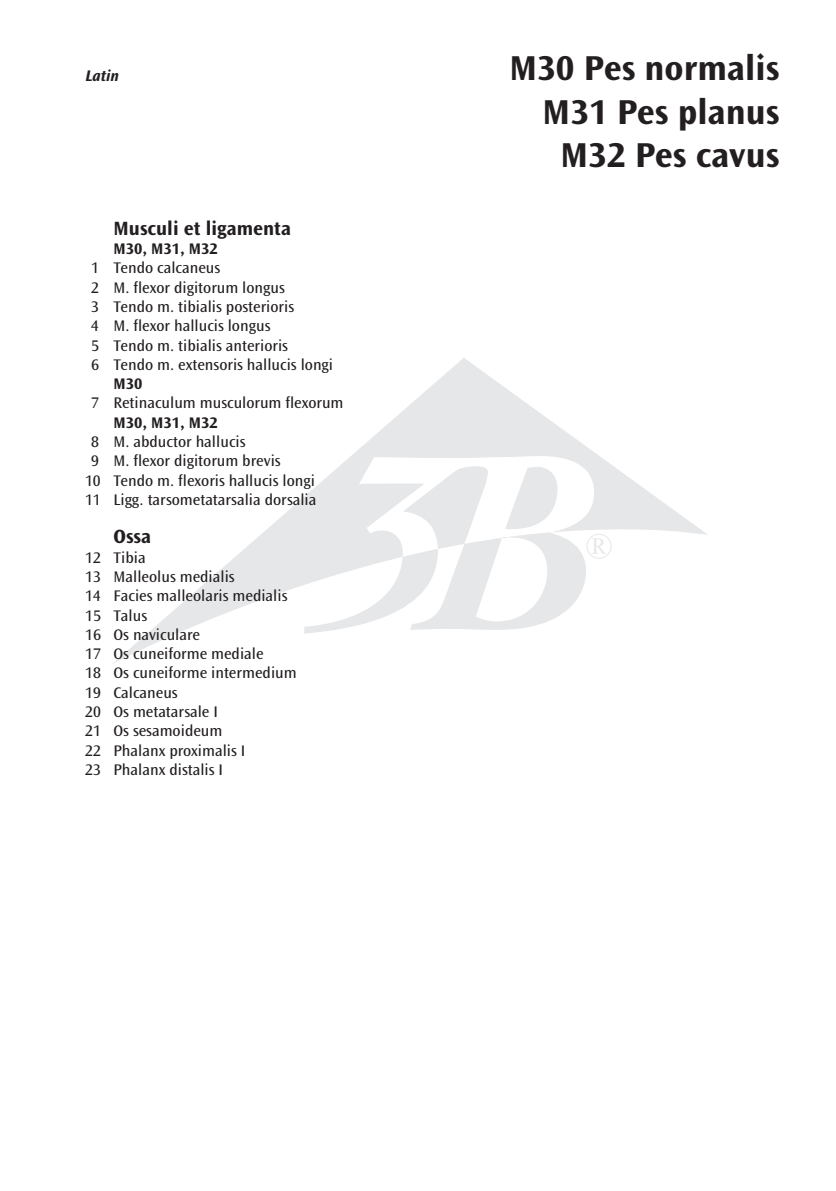
<style>
.page{position:relative;width:836px;height:1191px;background:#fff}
.page>*{position:absolute;margin:0;border:0;box-sizing:border-box;transform-origin:0 0}
.t1{font:36.2px "Perpetua";color:#e6e7e9}
.t2{font:700 36px/43.4px "Ocean Sans";color:#231f20;text-align:right}
.t3{font:700 20px "Ocean Sans";color:#231f20}
.t4{font:16px/19.2px "Ocean Sans";color:#231f20}
.t5{font:700 16px "Ocean Sans";color:#231f20}
.t6{font:italic 700 16px "Ocean Sans";color:#231f20}
</style>
<div class="page">
<svg style="left:113px;top:358px;width:595px;height:306px"></svg>
<svg style="left:304px;top:456px;width:289px;height:177px"></svg>
<p class="t6" style="left:85px;top:66px;width:35px">Latin</p>
<p class="t3" style="left:113px;top:217px;width:179px">Musculi et ligamenta</p>
<p class="t5" style="left:113px;top:240px;width:106px">M30, M31, M32</p>
<p class="t4" style="left:91px;top:259px;width:243px">1 Tendo calcaneus<br>2 M. flexor digitorum longus<br>3 Tendo m. tibialis posterioris<br>4 M. flexor hallucis longus<br>5 Tendo m. tibialis anterioris<br>6 Tendo m. extensoris hallucis longi</p>
<p class="t5" style="left:113px;top:375px;width:30px">M30</p>
<p class="t4" style="left:91px;top:394px;width:254px">7 Retinaculum musculorum flexorum</p>
<p class="t5" style="left:113px;top:413px;width:106px">M30, M31, M32</p>
<p class="t4" style="left:91px;top:432px;width:155px">8 M. abductor hallucis</p>
<p class="t4" style="left:91px;top:451px;width:191px">9 M. flexor digitorum brevis</p>
<p class="t4" style="left:85px;top:471px;width:231px">10 Tendo m. flexoris hallucis longi</p>
<p class="t4" style="left:85px;top:490px;width:233px">11 Ligg. tarsometatarsalia dorsalia</p>
<p class="t3" style="left:113px;top:525px;width:39px">Ossa</p>
<p class="t4" style="left:85px;top:548px;width:213px">12 Tibia<br>13 Malleolus medialis<br>14 Facies malleolaris medialis<br>15 Talus<br>16 Os naviculare<br>17 Os cuneiforme mediale<br>18 Os cuneiforme intermedium<br>19 Calcaneus<br>20 Os metatarsale I<br>21 Os sesamoideum<br>22 Phalanx proximalis I<br>23 Phalanx distalis I</p>
<h2 class="t2" style="left:509px;top:47px;width:271px">M30 Pes normalis<br>M31 Pes planus<br>M32 Pes cavus</h2>
<h1 class="t1" style="left:585px;top:529px;width:29px">®</h1>
</div>
